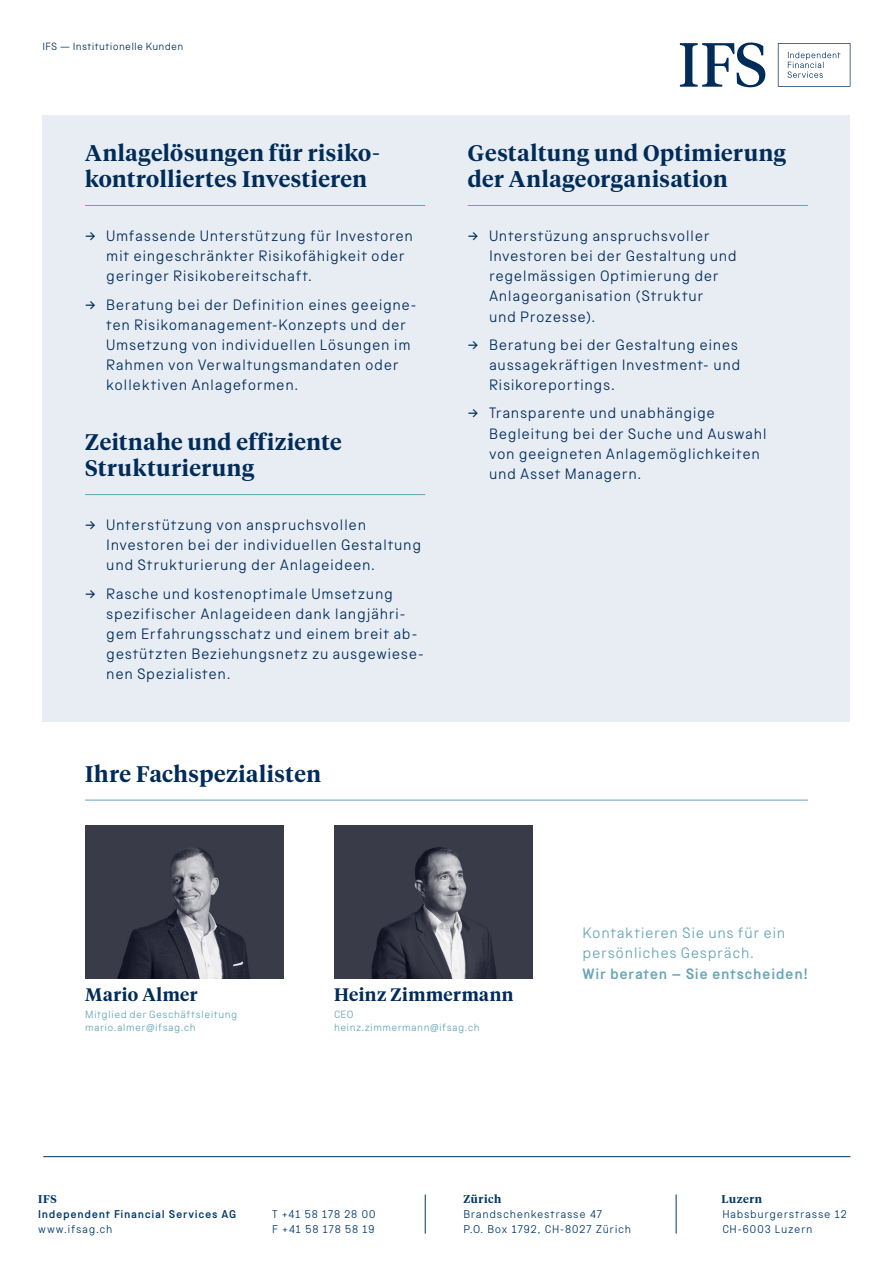
<style>
.page{position:relative;width:893px;height:1263px;background:#fff}
.page>*{position:absolute;margin:0;border:0;box-sizing:border-box;transform-origin:0 0}
._05_aufzählung{font:600 22.5px/26.2px "Tiempos Headline";letter-spacing:.025em;color:#002c59}
._05_aufzählung-2{font:600 18px "Tiempos Headline";letter-spacing:.035em;color:#002c59}
.t1{font:300 15px/20.1px "Copy";letter-spacing:.04em;color:#002c59}
._05_aufzählung-3{font:300 15px/20.1px "Copy";letter-spacing:.04em;color:#65a5b6}
._01_Titel{font:300 11.25px "Copy";letter-spacing:.06em;color:#00376b}
._01_Titel-2{font:500 11.25px "Copy";letter-spacing:.06em;color:#00376b}
._01_Titel-3{font:600 11.25px "Tiempos Headline";letter-spacing:.05em;color:#00376b}
._05_aufzählung-4{font:300 10.5px "Copy";letter-spacing:.045em;color:#65a5b6}
.t2{font:300 10.5px "Copy";letter-spacing:.025em;color:#002c59}
.s1{font-family:"Messina Sans";font-weight:400}
.s2{font-weight:500}
</style>
<div class="page">
<div style="left:43px;top:115px;width:807px;height:607px;background:#e8ecf3"></div>
<svg style="left:680px;top:43px;width:85px;height:44px"></svg>
<svg style="left:778px;top:43px;width:72px;height:44px"></svg>
<hr style="left:85px;top:800px;width:723px;height:1px;background:#65a5b6">
<hr style="left:85px;top:205px;width:340px;height:1px;background:#65a5b6">
<hr style="left:85px;top:494px;width:340px;height:1px;background:#65a5b6">
<hr style="left:468px;top:205px;width:340px;height:1px;background:#65a5b6">
<hr style="left:43px;top:1156px;width:807px;height:1px;background:#002c59">
<img style="left:334px;top:825px;width:198px;height:153px">
<img style="left:85px;top:826px;width:198px;height:153px">
<hr style="left:425px;top:1194px;width:1px;height:39px;background:#00376b">
<hr style="left:676px;top:1194px;width:1px;height:39px;background:#00376b">
<p class="t2" style="left:43px;top:40px;width:142px">IFS — Institutionelle Kunden</p>
<p class="_05_aufzählung" style="left:85px;top:139px;width:296px">Anlagelösungen für risiko&shy;kontrolliertes Investieren</p>
<p class="t1" style="left:106px;top:226px;width:308px;text-indent:-21px"><span class="s1">→</span> Umfassende Unterstützung für Investoren mit eingeschränkter Risikofähigkeit oder geringer Risikobereitschaft.</p>
<p class="t1" style="left:106px;top:294px;width:312px;text-indent:-21px"><span class="s1">→</span> Beratung bei der Definition eines geeigne&shy;ten Risikomanagement-Konzepts und der Umsetzung von individuellen Lösungen im Rahmen von Verwaltungsmandaten oder kollektiven Anlageformen.</p>
<p class="_05_aufzählung" style="left:85px;top:428px;width:258px">Zeitnahe und effiziente<br>Strukturierung</p>
<p class="t1" style="left:106px;top:515px;width:316px;text-indent:-21px"><span class="s1">→</span> Unterstützung von anspruchsvollen<br>Investoren bei der individuellen Gestaltung und Strukturierung der Anlageideen.</p>
<p class="t1" style="left:106px;top:584px;width:319px;text-indent:-21px"><span class="s1">→</span> Rasche und kostenoptimale Umsetzung spezifischer Anlageideen dank langjähri&shy;gem Erfahrungsschatz und einem breit ab&shy;gestützten Beziehungsnetz zu ausgewiese&shy;nen Spezialisten.</p>
<p class="_05_aufzählung" style="left:85px;top:760px;width:237px">Ihre Fachspezialisten</p>
<p class="_05_aufzählung" style="left:468px;top:139px;width:320px">Gestaltung und Optimierung der Anlageorganisation</p>
<p class="t1" style="left:489px;top:226px;width:249px;text-indent:-21px"><span class="s1">→</span> Unterstüzung anspruchsvoller<br>Investoren bei der Gestaltung und regelmässigen Optimierung der<br>Anlageorganisation (Struktur<br>und Prozesse).</p>
<p class="t1" style="left:489px;top:335px;width:253px;text-indent:-21px"><span class="s1">→</span> Beratung bei der Gestaltung eines aussagekräftigen Investment- und<br>Risikoreportings.</p>
<p class="t1" style="left:489px;top:403px;width:279px;text-indent:-21px"><span class="s1">→</span> Transparente und unabhängige<br>Begleitung bei der Suche und Auswahl von geeigneten Anlagemöglichkeiten und Asset Managern.</p>
<p class="_05_aufzählung-3" style="left:583px;top:923px;width:227px">Kontaktieren Sie uns für ein persönliches Gespräch.<br><span class="s2">Wir beraten – Sie entscheiden!</span></p>
<p class="_05_aufzählung-2" style="left:85px;top:982px;width:114px">Mario Almer</p>
<p class="_05_aufzählung-2" style="left:334px;top:982px;width:181px">Heinz Zimmermann</p>
<p class="_05_aufzählung-4" style="left:85px;top:1008px;width:154px">Mitglied der Geschäftsleitung</p>
<p class="_05_aufzählung-4" style="left:85px;top:1021px;width:112px">mario.almer@ifsag.ch</p>
<p class="_05_aufzählung-4" style="left:334px;top:1008px;width:21px">CEO</p>
<p class="_05_aufzählung-4" style="left:334px;top:1021px;width:147px">heinz.zimmermann@ifsag.ch</p>
<p class="_01_Titel-3" style="left:38px;top:1191px;width:20px">IFS</p>
<p class="_01_Titel-3" style="left:463px;top:1191px;width:39px">Zürich</p>
<p class="_01_Titel-3" style="left:721px;top:1191px;width:42px">Luzern</p>
<p class="_01_Titel-2" style="left:38px;top:1208px;width:199px">Independent Financial Services AG</p>
<p class="_01_Titel" style="left:272px;top:1208px;width:105px">T +41 58 178 28 00</p>
<p class="_01_Titel" style="left:463px;top:1208px;width:140px">Brandschenkestrasse 47</p>
<p class="_01_Titel" style="left:722px;top:1208px;width:126px">Habsburgerstrasse 12</p>
<p class="_01_Titel" style="left:38px;top:1223px;width:76px">www.ifsag.ch</p>
<p class="_01_Titel" style="left:272px;top:1223px;width:104px">F +41 58 178 58 19</p>
<p class="_01_Titel" style="left:463px;top:1223px;width:169px">P.O. Box 1792, CH-8027 Zürich</p>
<p class="_01_Titel" style="left:722px;top:1223px;width:92px">CH-6003 Luzern</p>
</div>
